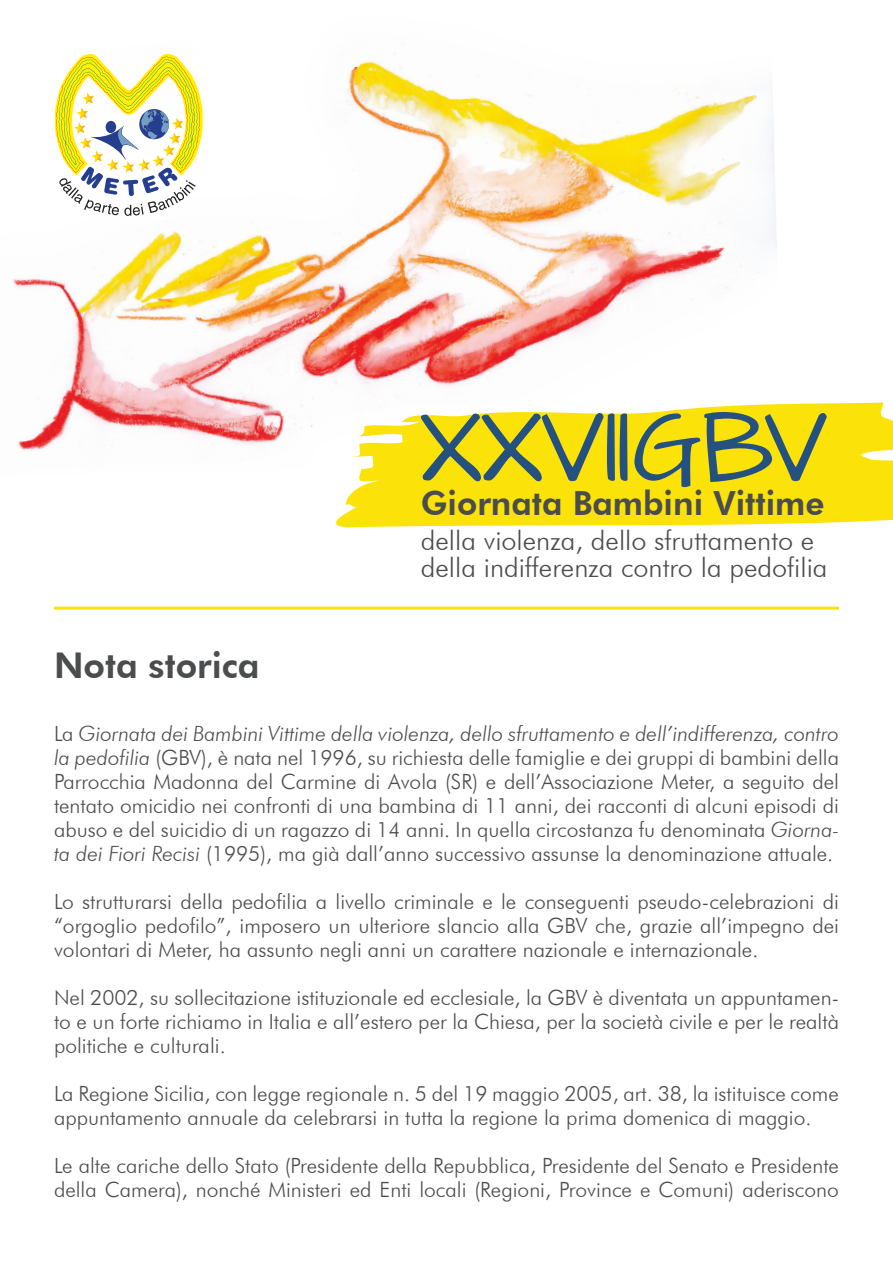
<style>
.page{position:relative;width:893px;height:1263px;background:#fff}
.page>*{position:absolute;margin:0;border:0;box-sizing:border-box;transform-origin:0 0}
.t1{font:81.15px "Architects Daughter";color:#24517f}
.t2{font:800 35.4px "Futura BT";color:#4b4c4d}
.t3{font:800 33.3px "Futura BT";color:#4b4c4d}
.t4{font:300 27px "Futura BT";color:#4b4c4d}
.t5{font:300 21px/24px "Futura BT";color:#4b4c4d;text-align:justify}
.s1{font-style:italic}
</style>
<div class="page">
<img style="left:13px;top:53px;width:763px;height:397px">
<svg style="left:324px;top:402px;width:569px;height:125px;background:#fbe72f"></svg>
<hr style="left:54px;top:607px;width:785px;height:3px;background:#fbe309">
<svg style="left:54px;top:53px;width:149px;height:163px"></svg>
<p class="t2" style="left:54px;top:643px;width:207px">Nota storica</p>
<p class="t1" style="left:421px;top:391px;width:408px">XXVIIGBV</p>
<p class="t3" style="left:421px;top:483px;width:405px">Giornata Bambini Vittime</p>
<p class="t4" style="left:421px;top:524px;width:395px">della violenza, dello sfruttamento e</p>
<p class="t4" style="left:421px;top:551px;width:408px">della indifferenza contro la pedofilia</p>
<p class="t5" style="left:54px;top:721px;width:786px">La <span class="s1">Giornata dei Bambini Vittime della violenza, dello sfruttamento e dell’indifferenza, contro la pedofilia</span> (GBV), è nata nel 1996, su richiesta delle famiglie e dei gruppi di bambini della Parrocchia Madonna del Carmine di Avola (SR) e dell’Associazione Meter, a seguito del tentato omicidio nei confronti di una bambina di 11 anni, dei racconti di alcuni episodi di abuso e del suicidio di un ragazzo di 14 anni. In quella circostanza fu denominata <span class="s1">Giorna&shy;ta dei Fiori Recisi</span> (1995), ma già dall’anno successivo assunse la denominazione attuale.</p>
<p class="t5" style="left:54px;top:889px;width:786px">Lo strutturarsi della pedofilia a livello criminale e le conseguenti pseudo-celebrazioni di “orgoglio pedofilo”, imposero un ulteriore slancio alla GBV che, grazie all’impegno dei volontari di Meter, ha assunto negli anni un carattere nazionale e internazionale.</p>
<p class="t5" style="left:54px;top:985px;width:786px">Nel 2002, su sollecitazione istituzionale ed ecclesiale, la GBV è diventata un appuntamen&shy;to e un forte richiamo in Italia e all’estero per la Chiesa, per la società civile e per le realtà politiche e culturali.</p>
<p class="t5" style="left:54px;top:1081px;width:786px">La Regione Sicilia, con legge regionale n. 5 del 19 maggio 2005, art. 38, la istituisce come appuntamento annuale da celebrarsi in tutta la regione la prima domenica di maggio.</p>
<p class="t5" style="left:54px;top:1153px;width:786px">Le alte cariche dello Stato (Presidente della Repubblica, Presidente del Senato e Presidente della Camera), nonché Ministeri ed Enti locali (Regioni, Province e Comuni) aderiscono</p>
</div>
